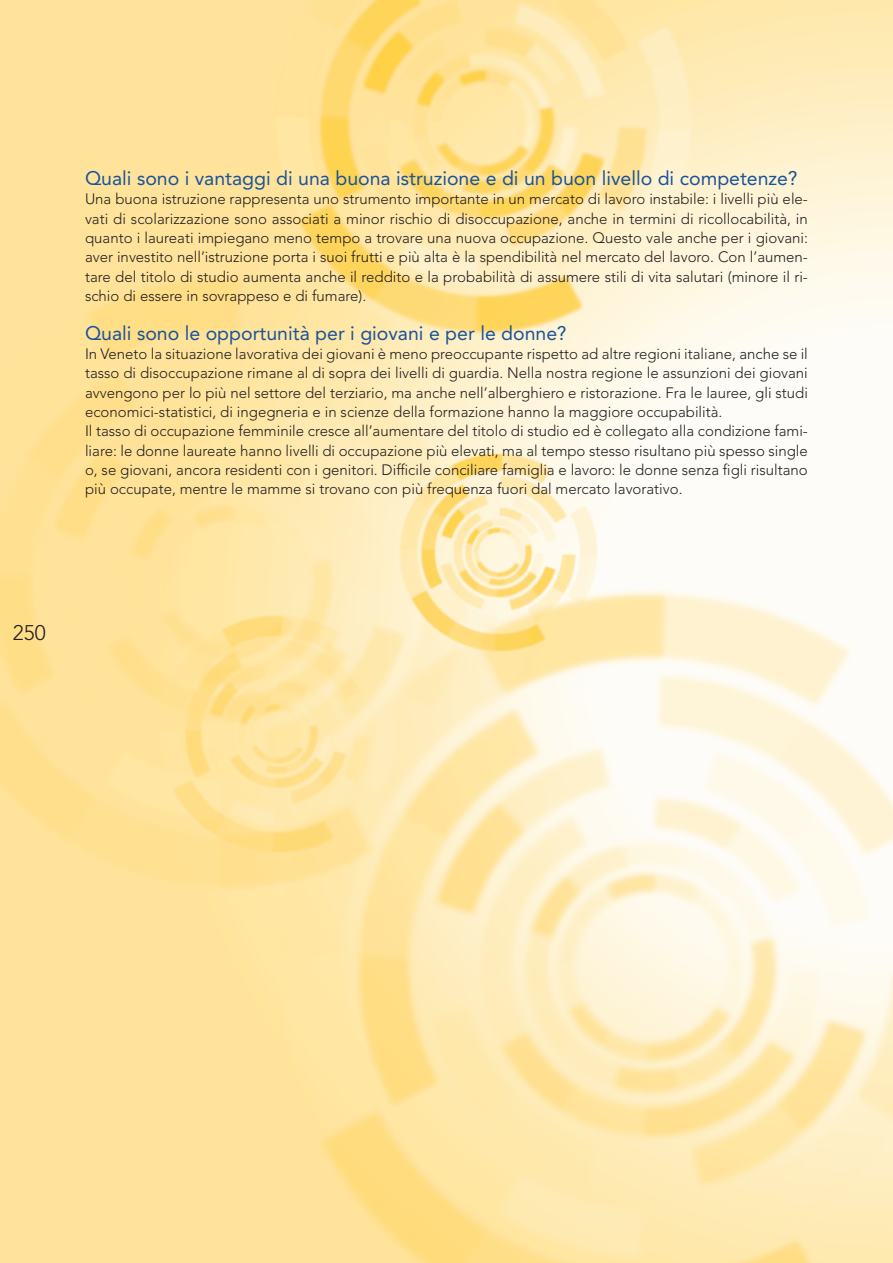
<style>
.page{position:relative;width:893px;height:1263px;background:#fff}
.page>*{position:absolute;margin:0;border:0;box-sizing:border-box;transform-origin:0 0}
.t1{font:300 21px "Avenir LT Std";color:#231f20}
.Titolo_3{font:19.5px "Avenir LT Std";color:#1a539b}
.Testo{font:300 15px/19.4px "Avenir LT Std";color:#231f20;text-align:justify}
</style>
<div class="page">
<img style="left:0;top:0;width:893px;height:1263px">
<h3 class="Titolo_3" style="left:85px;top:167px;width:714px">Quali sono i vantaggi di una buona istruzione e di un buon livello di competenze?</h3>
<p class="Testo" style="left:85px;top:189px;width:724px">Una buona istruzione rappresenta uno strumento importante in un mercato di lavoro instabile: i livelli più ele&shy;vati di scolarizzazione sono associati a minor rischio di disoccupazione, anche in termini di ricollocabilità, in quanto i laureati impiegano meno tempo a trovare una nuova occupazione. Questo vale anche per i giovani: aver investito nell’istruzione porta i suoi frutti e più alta è la spendibilità nel mercato del lavoro. Con l’aumen&shy;tare del titolo di studio aumenta anche il reddito e la probabilità di assumere stili di vita salutari (minore il ri&shy;schio di essere in sovrappeso e di fumare).</p>
<h3 class="Titolo_3" style="left:85px;top:322px;width:483px">Quali sono le opportunità per i giovani e per le donne?</h3>
<p class="Testo" style="left:85px;top:344px;width:724px">In Veneto la situazione lavorativa dei giovani è meno preoccupante rispetto ad altre regioni italiane, anche se il tasso di disoccupazione rimane al di sopra dei livelli di guardia. Nella nostra regione le assunzioni dei giovani avvengono per lo più nel settore del terziario, ma anche nell’alberghiero e ristorazione. Fra le lauree, gli studi economici-statistici, di ingegneria e in scienze della formazione hanno la maggiore occupabilità.</p>
<p class="Testo" style="left:85px;top:422px;width:724px">Il tasso di occupazione femminile cresce all’aumentare del titolo di studio ed è collegato alla condizione fami&shy;liare: le donne laureate hanno livelli di occupazione più elevati, ma al tempo stesso risultano più spesso single o, se giovani, ancora residenti con i genitori. Difficile conciliare famiglia e lavoro: le donne senza figli risultano più occupate, mentre le mamme si trovano con più frequenza fuori dal mercato lavorativo.</p>
<h1 class="t1" style="left:13px;top:620px;width:34px">250</h1>
</div>
